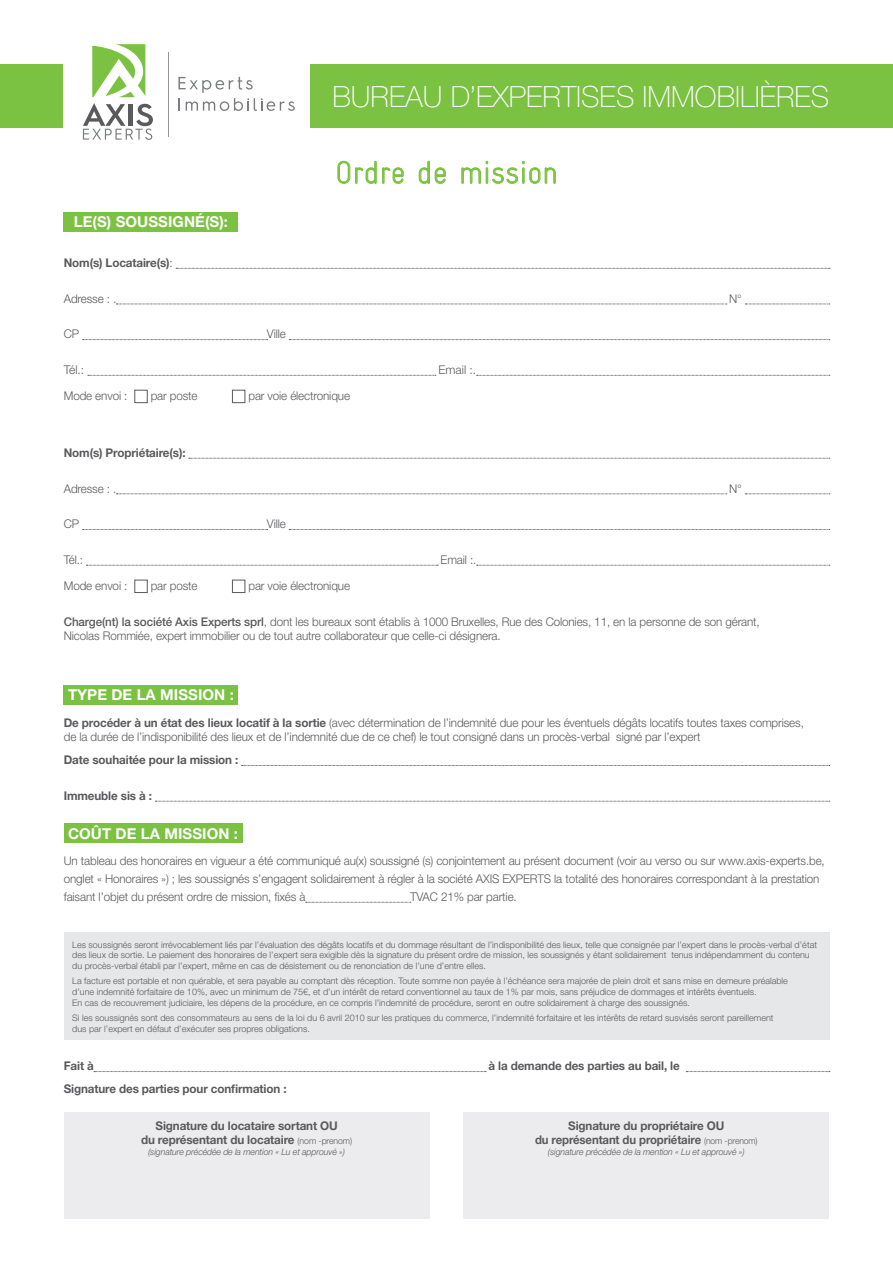
<style>
.page{position:relative;width:893px;height:1263px;background:#fff}
.page>*{position:absolute;margin:0;border:0;box-sizing:border-box;transform-origin:0 0}
.t1{font:300 condensed 31.5px "Gravur";letter-spacing:.005em;color:#7bc142}
.t2{font:100 29.25px "Helvetica Neue LT Std";color:#fff}
.t3{font:700 15px "Helvetica Neue LT Std";letter-spacing:.005em;color:#fff}
.t4{font:300 12px/14.4px "Helvetica Neue LT Std";letter-spacing:-.01em;color:#5a5a5d}
.t5{font:700 12px/14.4px "Helvetica Neue LT Std";letter-spacing:-.01em;color:#5a5a5d;text-align:center}
.t6{font:300 9px/10.8px "Helvetica Neue LT Std";color:#5a5a5d}
.t7{font:italic 300 9px "Helvetica Neue LT Std";letter-spacing:-.01em;color:#5a5a5d}
.s1{font-weight:300}
.s2{font-weight:500}
.s3{font-weight:700}
.s4{font-weight:300;font-size:9px}
</style>
<div class="page">
<svg style="left:92px;top:44px;width:53px;height:53px"></svg>
<svg style="left:83px;top:103px;width:70px;height:37px"></svg>
<svg style="left:178px;top:77px;width:117px;height:34px"></svg>
<hr style="left:168px;top:52px;width:1px;height:84px;background:#939598">
<div style="left:310px;top:64px;width:583px;height:64px;background:#7bc142"></div>
<div style="left:0;top:64px;width:63px;height:64px;background:#7bc142"></div>
<svg style="left:337px;top:160px;width:67px;height:24px"></svg>
<svg style="left:418px;top:160px;width:28px;height:24px"></svg>
<svg style="left:461px;top:161px;width:95px;height:23px"></svg>
<svg style="left:176px;top:268px;width:654px;height:1px"></svg>
<svg style="left:116px;top:304px;width:611px;height:1px"></svg>
<svg style="left:745px;top:304px;width:85px;height:1px"></svg>
<svg style="left:82px;top:339px;width:186px;height:1px"></svg>
<svg style="left:289px;top:339px;width:541px;height:1px"></svg>
<svg style="left:88px;top:375px;width:348px;height:1px"></svg>
<svg style="left:477px;top:375px;width:353px;height:1px"></svg>
<svg style="left:189px;top:458px;width:641px;height:1px"></svg>
<svg style="left:116px;top:493px;width:611px;height:1px"></svg>
<svg style="left:745px;top:493px;width:85px;height:1px"></svg>
<svg style="left:82px;top:529px;width:186px;height:1px"></svg>
<svg style="left:289px;top:529px;width:541px;height:1px"></svg>
<svg style="left:86px;top:565px;width:352px;height:1px"></svg>
<svg style="left:477px;top:565px;width:353px;height:1px"></svg>
<svg style="left:242px;top:765px;width:588px;height:1px"></svg>
<svg style="left:155px;top:801px;width:675px;height:1px"></svg>
<svg style="left:306px;top:902px;width:105px;height:1px"></svg>
<div style="left:64px;top:212px;width:174px;height:19px;background:#7bc142"></div>
<div style="left:134px;top:390px;width:14px;height:13px;border:1px solid #5a5a5d"></div>
<div style="left:232px;top:390px;width:13px;height:13px;border:1px solid #5a5a5d"></div>
<div style="left:134px;top:580px;width:14px;height:13px;border:1px solid #5a5a5d"></div>
<div style="left:232px;top:580px;width:13px;height:13px;border:1px solid #5a5a5d"></div>
<div style="left:64px;top:685px;width:174px;height:19px;background:#7bc142"></div>
<div style="left:64px;top:824px;width:178px;height:19px;background:#7bc142"></div>
<svg style="left:94px;top:1071px;width:392px;height:1px"></svg>
<svg style="left:686px;top:1071px;width:144px;height:1px"></svg>
<div style="left:64px;top:1113px;width:365px;height:106px;background:#ececee"></div>
<div style="left:463px;top:1113px;width:366px;height:106px;background:#ececee"></div>
<div style="left:64px;top:933px;width:765px;height:107px;background:#e6e7e9"></div>
<h2 class="t2" style="left:333px;top:79px;width:498px">BUREAU D’EXPERTISES IMMOBILIÈRES</h2>
<h1 class="t1" style="left:335px;top:155px;width:224px">Ordre de mission</h1>
<h3 class="t3" style="left:74px;top:213px;width:156px">LE(S) SOUSSIGNÉ(S):</h3>
<h3 class="t5" style="left:64px;top:255px;width:110px">Nom(s) Locataire(s)<span class="s1">:</span></h3>
<h3 class="t4" style="left:64px;top:291px;width:54px">Adresse : .</h3>
<h3 class="t4" style="left:729px;top:291px;width:14px">N°</h3>
<h3 class="t4" style="left:64px;top:327px;width:17px">CP</h3>
<h3 class="t4" style="left:267px;top:327px;width:21px">Ville</h3>
<h3 class="t4" style="left:64px;top:362px;width:22px">Tél.:</h3>
<h3 class="t4" style="left:438px;top:362px;width:39px">Email :.</h3>
<h3 class="t4" style="left:64px;top:388px;width:65px">Mode envoi :</h3>
<h3 class="t4" style="left:151px;top:388px;width:48px">par poste</h3>
<h3 class="t4" style="left:248px;top:388px;width:103px">par voie électronique</h3>
<h3 class="t5" style="left:64px;top:445px;width:123px">Nom(s) Propriétaire(s):</h3>
<h3 class="t4" style="left:64px;top:481px;width:54px">Adresse : .</h3>
<h3 class="t4" style="left:729px;top:481px;width:14px">N°</h3>
<h3 class="t4" style="left:64px;top:517px;width:17px">CP</h3>
<h3 class="t4" style="left:267px;top:517px;width:21px">Ville</h3>
<h3 class="t4" style="left:64px;top:552px;width:21px">Tél.:</h3>
<h3 class="t4" style="left:441px;top:552px;width:37px">Email :.</h3>
<h3 class="t4" style="left:64px;top:578px;width:65px">Mode envoi :</h3>
<h3 class="t4" style="left:151px;top:578px;width:48px">par poste</h3>
<h3 class="t4" style="left:248px;top:578px;width:103px">par voie électronique</h3>
<h3 class="t4" style="left:64px;top:614px;width:698px"><span class="s2">Charge(nt) la société Axis Experts sprl</span>, dont les bureaux sont établis à 1000 Bruxelles, Rue des Colonies, 11, en la personne de son gérant,<br>Nicolas Rommiée, expert immobilier ou de tout autre collaborateur que celle-ci désignera.</h3>
<h3 class="t3" style="left:68px;top:685px;width:167px">TYPE DE LA MISSION :</h3>
<p class="t4" style="left:64px;top:715px;width:742px"><span class="s3">De procéder à un état des lieux locatif à la sortie</span> (avec détermination de l’indemnité due pour les éventuels dégâts locatifs toutes taxes comprises, de la durée de l’indisponibilité des lieux et de l’indemnité due de ce chef) le tout consigné dans un procès-verbal signé par l’expert</p>
<h3 class="t5" style="left:64px;top:752px;width:176px">Date souhaitée pour la mission :</h3>
<h3 class="t5" style="left:64px;top:788px;width:90px">Immeuble sis à :</h3>
<h3 class="t3" style="left:68px;top:824px;width:172px">COÛT DE LA MISSION :</h3>
<p class="t4" style="left:64px;top:851px;width:763px;line-height:18px">Un tableau des honoraires en vigueur a été communiqué au(x) soussigné (s) conjointement au présent document (voir au verso ou sur www.axis-experts.be, onglet « Honoraires ») ; les soussignés s’engagent solidairement à régler à la société AXIS EXPERTS la totalité des honoraires correspondant à la prestation faisant l’objet du présent ordre de mission, fixés à</p>
<h3 class="t4" style="left:410px;top:889px;width:108px">TVAC 21% par partie.</h3>
<p class="t6" style="left:72px;top:939px;width:746px">Les soussignés seront irrévocablement liés par l’évaluation des dégâts locatifs et du dommage résultant de l’indisponibilité des lieux, telle que consignée par l’expert dans le procès-verbal d’état des lieux de sortie. Le paiement des honoraires de l’expert sera exigible dès la signature du présent ordre de mission, les soussignés y étant solidairement tenus indépendamment du contenu du procès-verbal établi par l’expert, même en cas de désistement ou de renonciation de l’une d’entre elles.</p>
<p class="t6" style="left:72px;top:975px;width:717px">La facture est portable et non quérable, et sera payable au comptant dès réception. Toute somme non payée à l’échéance sera majorée de plein droit et sans mise en demeure préalable d’une indemnité forfaitaire de 10%, avec un minimum de 75€, et d’un intérêt de retard conventionnel au taux de 1% par mois, sans préjudice de dommages et intérêts éventuels.<br>En cas de recouvrement judiciaire, les dépens de la procédure, en ce compris l’indemnité de procédure, seront en outre solidairement à charge des soussignés.</p>
<p class="t6" style="left:72px;top:1012px;width:703px">Si les soussignés sont des consommateurs au sens de la loi du 6 avril 2010 sur les pratiques du commerce, l’indemnité forfaitaire et les intérêts de retard susvisés seront pareillement dus par l’expert en défaut d’exécuter ses propres obligations.</p>
<h3 class="t5" style="left:64px;top:1059px;width:32px">Fait à</h3>
<h3 class="t5" style="left:488px;top:1059px;width:193px">à la demande des parties au bail, le</h3>
<h3 class="t5" style="left:64px;top:1081px;width:224px">Signature des parties pour confirmation :</h3>
<h3 class="t5" style="left:141px;top:1118px;width:213px">Signature du locataire sortant OU<br>du représentant du locataire <span class="s4">(nom -prenom)</span></h3>
<p class="t7" style="left:148px;top:1146px;width:198px">(signature précédée de la mention « Lu et approuvé »)</p>
<h3 class="t5" style="left:535px;top:1118px;width:224px">Signature du propriétaire OU<br>du représentant du propriétaire <span class="s4">(nom -prenom)</span></h3>
<p class="t7" style="left:548px;top:1146px;width:198px">(signature précédée de la mention « Lu et approuvé »)</p>
</div>
